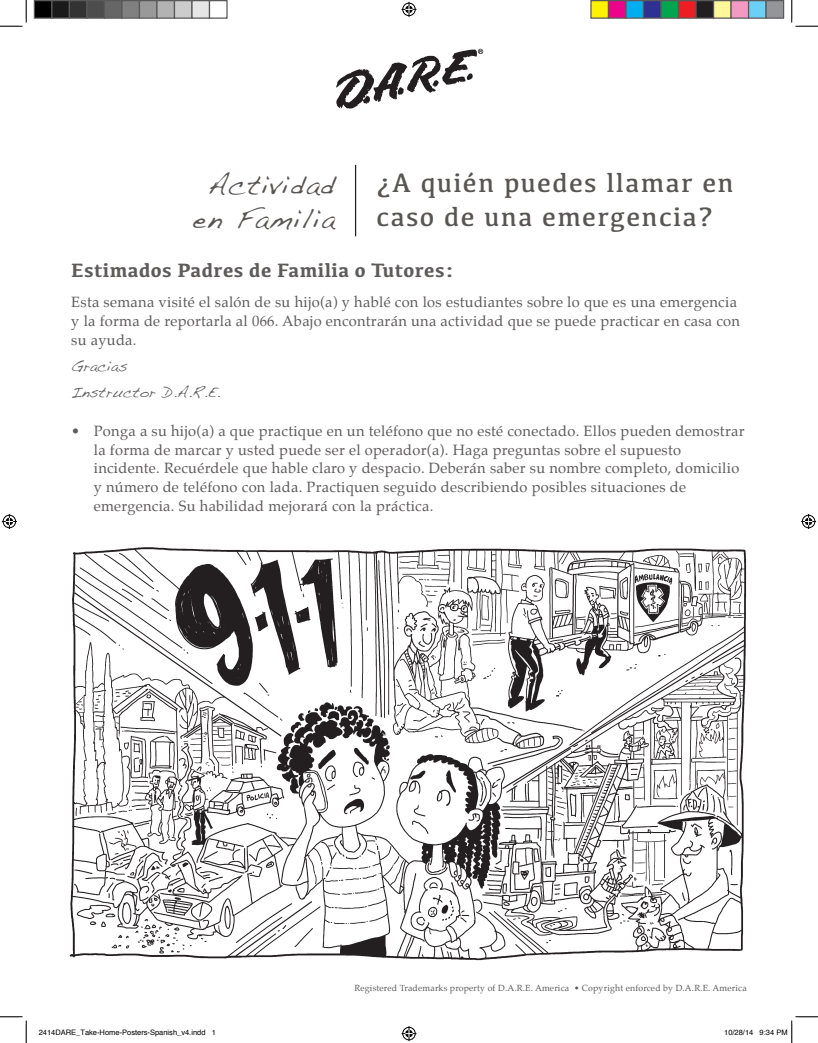
<style>
.page{position:relative;width:818px;height:1043px;background:#fff}
.page>*{position:absolute;margin:0;border:0;box-sizing:border-box;transform-origin:0 0}
.Header_1{font:27.5px/33.8px "Kefa";letter-spacing:.05em;color:#585554}
.t1{font:27.5px/33.8px "Handwriting Dakota";letter-spacing:.05em;color:#585554;text-align:center}
.SubHead{font:700 20px "Kefa";letter-spacing:.02em;color:#5e5b5b}
.BODY{font:14.62px/18.8px "Palatino";letter-spacing:.02em;color:#5e5b5b}
.BODY-2{font:14.62px "Handwriting Dakota";letter-spacing:.02em;color:#5e5b5b}
.t2{font:8.75px "Palatino";letter-spacing:.02em;color:#5e5b5b}
.t3{font:7.5px "Helvetica";color:#000}
</style>
<div class="page">
<img style="left:69px;top:547px;width:678px;height:414px">
<svg style="left:336px;top:49px;width:147px;height:60px"></svg>
<hr style="left:355px;top:165px;width:1px;height:71px;background:#231f20">
<svg style="left:0;top:0;width:27px;height:27px"></svg>
<svg style="left:0;top:1016px;width:27px;height:26px"></svg>
<svg style="left:791px;top:0;width:27px;height:27px"></svg>
<svg style="left:401px;top:2px;width:15px;height:15px"></svg>
<svg style="left:401px;top:1026px;width:15px;height:15px"></svg>
<svg style="left:2px;top:514px;width:15px;height:15px"></svg>
<svg style="left:801px;top:514px;width:15px;height:15px"></svg>
<div style="left:34px;top:1px;width:18px;height:17px;background:#000"></div>
<div style="left:34px;top:0;width:18px;height:19px;border:1px solid #595959"></div>
<div style="left:52px;top:1px;width:17px;height:17px;background:#1a1a1a"></div>
<div style="left:51px;top:0;width:19px;height:19px;border:1px solid #595959"></div>
<div style="left:69px;top:1px;width:18px;height:17px;background:#333"></div>
<div style="left:69px;top:0;width:19px;height:19px;border:1px solid #595959"></div>
<div style="left:87px;top:1px;width:17px;height:17px;background:#4d4d4d"></div>
<div style="left:86px;top:0;width:19px;height:19px;border:1px solid #595959"></div>
<div style="left:104px;top:1px;width:18px;height:17px;background:#666"></div>
<div style="left:104px;top:0;width:18px;height:19px;border:1px solid #595959"></div>
<div style="left:122px;top:1px;width:17px;height:17px;background:#808080"></div>
<div style="left:121px;top:0;width:19px;height:19px;border:1px solid #595959"></div>
<div style="left:139px;top:1px;width:18px;height:17px;background:#999"></div>
<div style="left:139px;top:0;width:19px;height:19px;border:1px solid #595959"></div>
<div style="left:157px;top:1px;width:17px;height:17px;background:#b3b3b3"></div>
<div style="left:156px;top:0;width:19px;height:19px;border:1px solid #595959"></div>
<div style="left:174px;top:1px;width:18px;height:17px;background:#ccc"></div>
<div style="left:174px;top:0;width:18px;height:19px;border:1px solid #595959"></div>
<div style="left:192px;top:1px;width:17px;height:17px;background:#e6e6e6"></div>
<div style="left:191px;top:0;width:19px;height:19px;border:1px solid #595959"></div>
<div style="left:209px;top:0;width:19px;height:19px;border:1px solid #595959"></div>
<div style="left:591px;top:1px;width:17px;height:17px;background:#fff101"></div>
<div style="left:590px;top:0;width:19px;height:19px;border:1px solid #595959"></div>
<div style="left:608px;top:1px;width:18px;height:17px;background:#ed028c"></div>
<div style="left:608px;top:0;width:18px;height:19px;border:1px solid #595959"></div>
<div style="left:626px;top:1px;width:17px;height:17px;background:#00aeef"></div>
<div style="left:625px;top:0;width:19px;height:19px;border:1px solid #595959"></div>
<div style="left:643px;top:1px;width:18px;height:17px;background:#2e3092"></div>
<div style="left:642px;top:0;width:19px;height:19px;border:1px solid #595959"></div>
<div style="left:661px;top:1px;width:17px;height:17px;background:#00a54f"></div>
<div style="left:660px;top:0;width:19px;height:19px;border:1px solid #595959"></div>
<div style="left:678px;top:1px;width:18px;height:17px;background:#ee1d23"></div>
<div style="left:678px;top:0;width:18px;height:19px;border:1px solid #595959"></div>
<div style="left:696px;top:1px;width:17px;height:17px;background:#231f20"></div>
<div style="left:695px;top:0;width:19px;height:19px;border:1px solid #595959"></div>
<div style="left:713px;top:1px;width:18px;height:17px;background:#fff79a"></div>
<div style="left:712px;top:0;width:19px;height:19px;border:1px solid #595959"></div>
<div style="left:731px;top:1px;width:17px;height:17px;background:#f499c2"></div>
<div style="left:730px;top:0;width:19px;height:19px;border:1px solid #595959"></div>
<div style="left:748px;top:1px;width:18px;height:17px;background:#6bcff6"></div>
<div style="left:748px;top:0;width:18px;height:19px;border:1px solid #595959"></div>
<div style="left:766px;top:1px;width:17px;height:17px;background:#939598"></div>
<div style="left:765px;top:0;width:19px;height:19px;border:1px solid #595959"></div>
<svg style="left:791px;top:1016px;width:27px;height:26px"></svg>
<p class="Header_1" style="left:376px;top:165px;width:359px">¿A quién puedes llamar en caso de una emergencia?</p>
<p class="SubHead" style="left:71px;top:257px;width:384px">Estimados Padres de Familia o Tutores:</p>
<p class="BODY" style="left:71px;top:292px;width:670px">Esta semana visité el salón de su hijo(a) y hablé con los estudiantes sobre lo que es una emergencia y la forma de reportarla al 066. Abajo encontrarán una actividad que se puede practicar en casa con su ayuda.</p>
<p class="BODY-2" style="left:71px;top:357px;width:58px">Gracias</p>
<p class="BODY-2" style="left:71px;top:383px;width:150px">Instructor D.A.R.E.</p>
<p class="BODY" style="left:94px;top:421px;width:652px;text-indent:-22px">• Ponga a su hijo(a) a que practique en un teléfono que no esté conectado. Ellos pueden demostrar la forma de marcar y usted puede ser el operador(a). Haga preguntas sobre el supuesto incidente. Recuérdele que hable claro y despacio. Deberán saber su nombre completo, domicilio y número de teléfono con lada. Practiquen seguido describiendo posibles situaciones de emergencia. Su habilidad mejorará con la práctica.</p>
<h1 class="t1" style="left:193px;top:168px;width:143px">Actividad en Familia</h1>
<p class="t2" style="left:354px;top:980px;width:393px">Registered Trademarks property of D.A.R.E. America • Copyright enforced by D.A.R.E. America</p>
<p class="t3" style="left:39px;top:1027px;width:179px">2414DARE_Take-Home-Posters-Spanish_v4.indd 1</p>
<p class="t3" style="left:724px;top:1027px;width:65px">10/28/14 9:34 PM</p>
</div>
